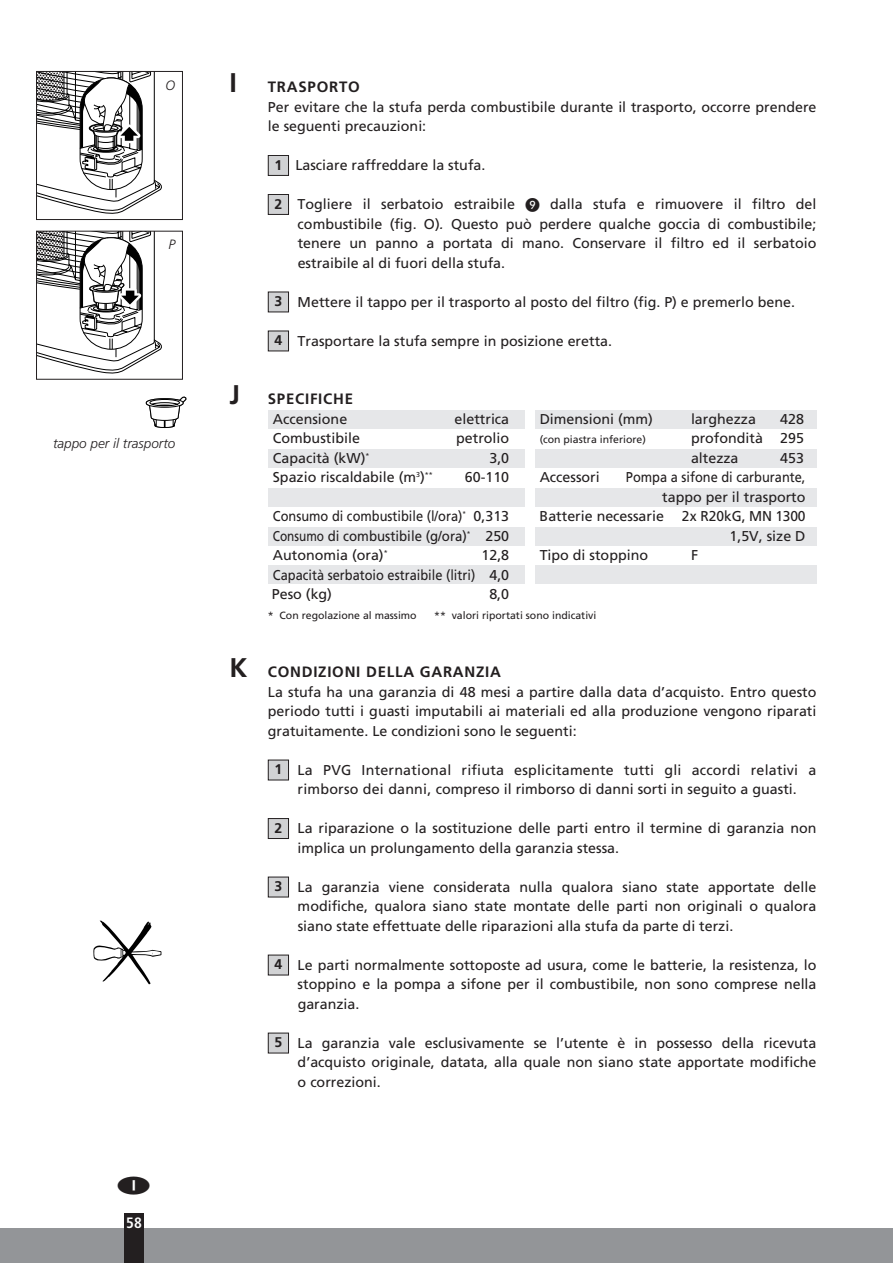
<style>
.page{position:relative;width:893px;height:1263px;background:#fff}
.page>*{position:absolute;margin:0;border:0;box-sizing:border-box;transform-origin:0 0}
.t1{font:700 15px "Frutiger";letter-spacing:.05em;color:#231f20}
.t2{font:700 condensed 15px "Frutiger";color:#fff}
.t3{font:14.25px/19.5px "Frutiger";color:#231f20;text-align:justify}
.t4{font:14.25px "Frutiger";color:#231f20;scale:.9 1}
.t5{font:14.25px "Frutiger";color:#231f20;scale:.83 1}
.t6{font:700 14.1px "Frutiger";color:#231f20}
.bijschrift_buiten_ka{font:italic 300 13.5px "Frutiger";color:#231f20}
.bijsch{font:italic 300 13.5px "Frutiger";color:#231f20}
.body_15mm_inspring{font:10.5px "Frutiger";color:#231f20}
.s1{font-size:27px}
.s2{font-family:"European Pi One"}
.s3{font-style:italic}
</style>
<div class="page">
<div style="left:268px;top:565px;width:548px;height:18px;background:#e6e7e9"></div>
<div style="left:268px;top:527px;width:548px;height:19px;background:#e6e7e9"></div>
<div style="left:268px;top:488px;width:548px;height:19px;background:#e6e7e9"></div>
<div style="left:268px;top:449px;width:548px;height:19px;background:#e6e7e9"></div>
<div style="left:268px;top:410px;width:548px;height:19px;background:#e6e7e9"></div>
<div style="left:525px;top:408px;width:9px;height:187px;background:#fff"></div>
<div style="left:268px;top:155px;width:21px;height:20px;background:#d1d2d4"></div>
<div style="left:268px;top:155px;width:21px;height:21px;border:1px solid #231f20"></div>
<div style="left:268px;top:194px;width:21px;height:20px;background:#d1d2d4"></div>
<div style="left:268px;top:194px;width:21px;height:21px;border:1px solid #231f20"></div>
<div style="left:268px;top:292px;width:21px;height:20px;background:#d1d2d4"></div>
<div style="left:268px;top:292px;width:21px;height:20px;border:1px solid #231f20"></div>
<div style="left:268px;top:331px;width:21px;height:20px;background:#d1d2d4"></div>
<div style="left:268px;top:331px;width:21px;height:20px;border:1px solid #231f20"></div>
<div style="left:268px;top:760px;width:21px;height:20px;background:#d1d2d4"></div>
<div style="left:268px;top:760px;width:21px;height:20px;border:1px solid #231f20"></div>
<div style="left:268px;top:818px;width:21px;height:20px;background:#d1d2d4"></div>
<div style="left:268px;top:818px;width:21px;height:21px;border:1px solid #231f20"></div>
<div style="left:268px;top:877px;width:21px;height:20px;background:#d1d2d4"></div>
<div style="left:268px;top:877px;width:21px;height:20px;border:1px solid #231f20"></div>
<div style="left:268px;top:955px;width:21px;height:20px;background:#d1d2d4"></div>
<div style="left:268px;top:955px;width:21px;height:20px;border:1px solid #231f20"></div>
<div style="left:268px;top:1033px;width:21px;height:20px;background:#d1d2d4"></div>
<div style="left:268px;top:1033px;width:21px;height:20px;border:1px solid #231f20"></div>
<div style="left:0;top:1229px;width:893px;height:34px;background:#939598"></div>
<div style="left:124px;top:1213px;width:20px;height:50px;background:#231f20"></div>
<svg style="left:93px;top:920px;width:69px;height:65px"></svg>
<svg style="left:145px;top:396px;width:42px;height:32px"></svg>
<svg style="left:38px;top:73px;width:124px;height:141px"></svg>
<div style="left:36px;top:71px;width:147px;height:149px;border:1px solid #231f20"></div>
<svg style="left:38px;top:233px;width:124px;height:141px"></svg>
<div style="left:36px;top:231px;width:147px;height:149px;border:1px solid #231f20"></div>
<p class="bijschrift_buiten_ka" style="left:166px;top:78px;width:11px">O</p>
<p class="bijsch" style="left:169px;top:237px;width:8px">P</p>
<p class="bijschrift_buiten_ka" style="left:53px;top:435px;width:124px">tappo per il trasporto</p>
<p class="t2" style="left:126px;top:1214px;width:17px">58</p>
<p class="t1" style="left:230px;top:78px;width:132px"><span class="s1">I</span> TRASPORTO</p>
<p class="t3" style="left:268px;top:97px;width:550px">Per evitare che la stufa perda combustibile durante il trasporto, occorre prendere le seguenti precauzioni:</p>
<p class="t6" style="left:275px;top:157px;width:9px">1</p>
<p class="t3" style="left:295px;top:155px;width:192px">Lasciare raffreddare la stufa.</p>
<p class="t6" style="left:275px;top:196px;width:9px">2</p>
<p class="t3" style="left:298px;top:194px;width:520px">Togliere il serbatoio estraibile <span class="s2">I</span> dalla stufa e rimuovere il filtro del combustibile (fig. O)<span class="s3">.</span> Questo può perdere qualche goccia di combustibile; tenere un panno a portata di mano. Conservare il filtro ed il serbatoio estraibile al di fuori della stufa.</p>
<p class="t6" style="left:275px;top:293px;width:9px">3</p>
<p class="t3" style="left:298px;top:292px;width:499px">Mettere il tappo per il trasporto al posto del filtro (fig. P) e premerlo bene.</p>
<p class="t6" style="left:275px;top:332px;width:9px">4</p>
<p class="t3" style="left:298px;top:331px;width:316px">Trasportare la stufa sempre in posizione eretta.</p>
<p class="t1" style="left:230px;top:390px;width:125px"><span class="s1">J</span> SPECIFICHE</p>
<p class="t3" style="left:273px;top:409px;width:76px">Accensione</p>
<p class="t3" style="left:455px;top:409px;width:56px">elettrica</p>
<p class="t3" style="left:540px;top:409px;width:115px">Dimensioni (mm)</p>
<p class="t3" style="left:691px;top:409px;width:66px">larghezza</p>
<p class="t3" style="left:780px;top:409px;width:25px">428</p>
<p class="t3" style="left:273px;top:428px;width:89px">Combustibile</p>
<p class="t3" style="left:456px;top:428px;width:55px">petrolio</p>
<p class="body_15mm_inspring" style="left:540px;top:433px;width:108px">(con piastra inferiore)</p>
<p class="t3" style="left:691px;top:428px;width:115px">profondità 295</p>
<p class="t3" style="left:273px;top:448px;width:98px">Capacità (kW)<sup>*</sup></p>
<p class="t3" style="left:489px;top:448px;width:21px">3,0</p>
<p class="t3" style="left:691px;top:448px;width:49px">altezza</p>
<p class="t3" style="left:780px;top:448px;width:25px">453</p>
<p class="t3" style="left:273px;top:467px;width:161px">Spazio riscaldabile (m<sup>3</sup>)<sup>**</sup></p>
<p class="t3" style="left:465px;top:467px;width:46px">60-110</p>
<p class="t3" style="left:540px;top:467px;width:62px">Accessori</p>
<p class="t4" style="left:626px;top:469px;width:201px">Pompa a sifone di carburante,</p>
<p class="t3" style="left:662px;top:487px;width:145px">tappo per il trasporto</p>
<p class="t4" style="left:273px;top:508px;width:264px">Consumo di combustibile (l/ora)<sup>*</sup> 0,313</p>
<p class="t3" style="left:540px;top:506px;width:126px">Batterie necessarie</p>
<p class="t3" style="left:682px;top:506px;width:125px">2x R20kG, MN 1300</p>
<p class="t5" style="left:273px;top:527px;width:286px">Consumo di combustibile (g/ora)<sup>*</sup> 250</p>
<p class="t3" style="left:729px;top:526px;width:78px">1,5V, size D</p>
<p class="t3" style="left:273px;top:545px;width:116px">Autonomia (ora)<sup>*</sup></p>
<p class="t3" style="left:481px;top:545px;width:29px">12,8</p>
<p class="t3" style="left:540px;top:545px;width:110px">Tipo di stoppino</p>
<p class="t3" style="left:691px;top:545px;width:9px">F</p>
<p class="t4" style="left:273px;top:566px;width:264px">Capacità serbatoio estraibile (litri) 4,0</p>
<p class="t3" style="left:272px;top:584px;width:62px">Peso (kg)</p>
<p class="t3" style="left:489px;top:584px;width:21px">8,0</p>
<p class="body_15mm_inspring" style="left:268px;top:609px;width:150px">* Con regolazione al massimo</p>
<p class="body_15mm_inspring" style="left:434px;top:609px;width:164px">** valori riportati sono indicativi</p>
<p class="t1" style="left:230px;top:663px;width:273px"><span class="s1">K</span> CONDIZIONI DELLA GARANZIA</p>
<p class="t3" style="left:268px;top:682px;width:550px">La stufa ha una garanzia di 48 mesi a partire dalla data d’acquisto. Entro questo periodo tutti i guasti imputabili ai materiali ed alla produzione vengono riparati gratuitamente. Le condizioni sono le seguenti:</p>
<p class="t6" style="left:275px;top:761px;width:9px">1</p>
<p class="t3" style="left:298px;top:760px;width:520px">La PVG International rifiuta esplicitamente tutti gli accordi relativi a rimborso dei danni, compreso il rimborso di danni sorti in seguito a guasti.</p>
<p class="t6" style="left:275px;top:820px;width:9px">2</p>
<p class="t3" style="left:298px;top:818px;width:520px">La riparazione o la sostituzione delle parti entro il termine di garanzia non implica un prolungamento della garanzia stessa.</p>
<p class="t6" style="left:275px;top:878px;width:9px">3</p>
<p class="t3" style="left:298px;top:877px;width:520px">La garanzia viene considerata nulla qualora siano state apportate delle modifiche, qualora siano state montate delle parti non originali o qualora siano state effettuate delle riparazioni alla stufa da parte di terzi.</p>
<p class="t6" style="left:275px;top:956px;width:9px">4</p>
<p class="t3" style="left:298px;top:955px;width:520px">Le parti normalmente sottoposte ad usura, come le batterie, la resistenza, lo stoppino e la pompa a sifone per il combustibile, non sono comprese nella garanzia.</p>
<p class="t6" style="left:275px;top:1034px;width:9px">5</p>
<p class="t3" style="left:298px;top:1033px;width:520px">La garanzia vale esclusivamente se l’utente è in possesso della ricevuta d’acquisto originale, datata, alla quale non siano state apportate modifiche o correzioni.</p>
</div>
